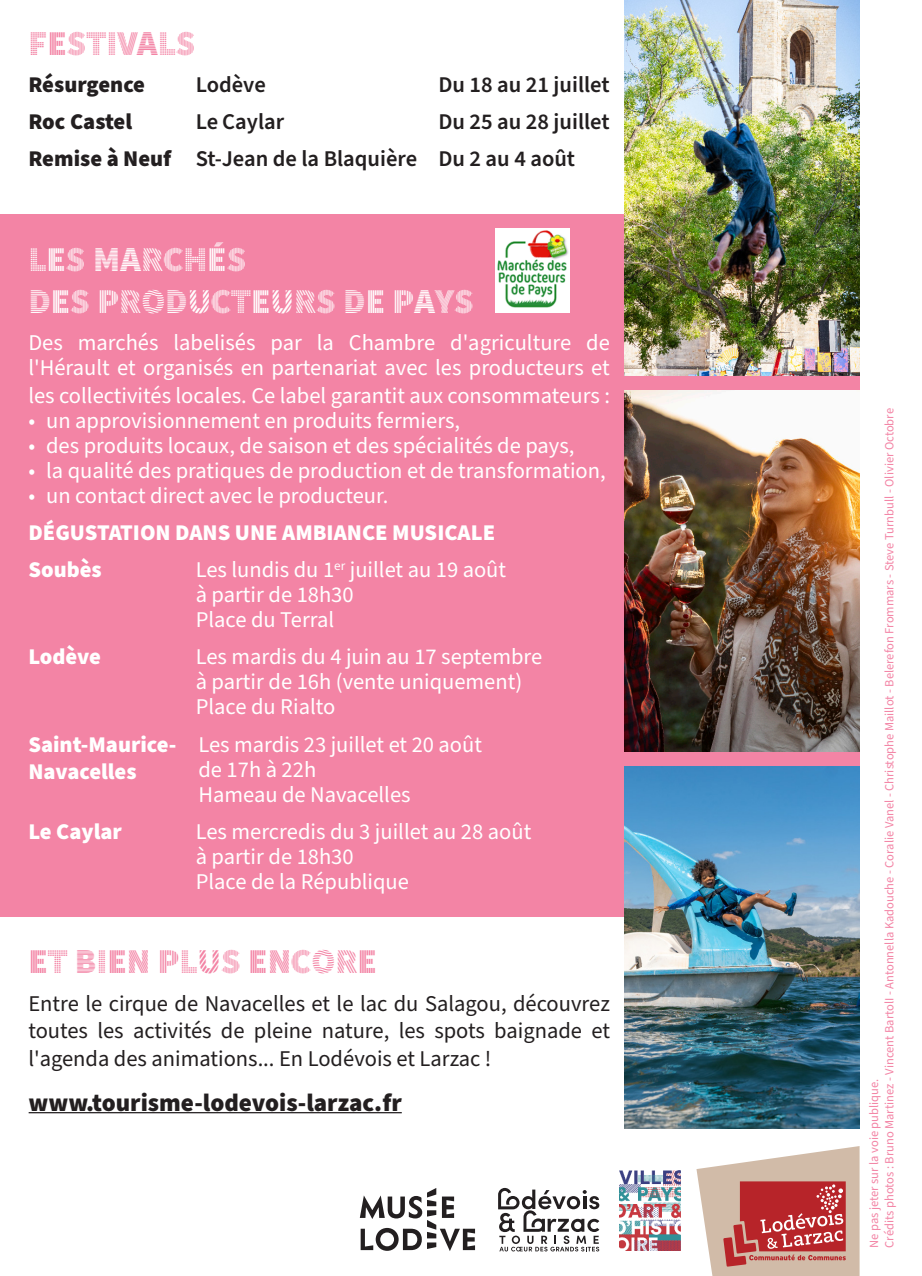
<style>
.page{position:relative;width:922px;height:1276px;background:#fff}
.page>*{position:absolute;margin:0;border:0;box-sizing:border-box;transform-origin:0 0}
.TITRE_NIVEAU_1{font:900 35px "Source Sans Pro DISPLAYV2";color:#fff}
.TITRE_NIVEAU_1-2{font:900 35px "Source Sans Pro DISPLAYV2";color:#f384a5}
.t1{font:900 25px "Source Sans Pro";color:#231f20}
.Style_de_paragraphe_3{font:22.5px/25px "Source Sans Pro";color:#fff}
.Style_de_paragraphe_3-2{font:22.5px/27.5px "Source Sans Pro";color:#231f20;text-align:justify}
.Style_de_paragraphe_3-3{font:900 22.5px/27.5px "Source Sans Pro";color:#fff}
.Style_de_paragraphe_3-4{font:600 22.5px "Source Sans Pro";color:#231f20}
.Style_de_paragraphe_3-5{font:900 22.5px "Source Sans Pro";color:#231f20}
.t2{font:12.5px "Source Sans Pro";color:#f384a5}
</style>
<div class="page">
<div style="left:0;top:214px;width:859px;height:703px;background:#f384a5"></div>
<img style="left:619px;top:1171px;width:61px;height:79px">
<svg style="left:498px;top:1188px;width:101px;height:63px"></svg>
<img style="left:495px;top:228px;width:74px;height:85px">
<img style="left:624px;top:0;width:235px;height:376px">
<hr style="left:29px;top:1112px;width:372px;height:1px;background:#231f20">
<svg style="left:696px;top:1146px;width:163px;height:130px"></svg>
<svg style="left:360px;top:1188px;width:115px;height:63px"></svg>
<img style="left:624px;top:766px;width:235px;height:362px">
<img style="left:624px;top:390px;width:235px;height:362px">
<p class="TITRE_NIVEAU_1-2" style="left:29px;top:25px;width:168px">FESTIVALS</p>
<p class="Style_de_paragraphe_3-5" style="left:28px;top:69px;width:118px">Résurgence</p>
<p class="Style_de_paragraphe_3-5" style="left:28px;top:106px;width:105px">Roc Castel</p>
<p class="Style_de_paragraphe_3-5" style="left:28px;top:143px;width:144px">Remise à Neuf</p>
<p class="Style_de_paragraphe_3-4" style="left:196px;top:69px;width:72px">Lodève</p>
<p class="Style_de_paragraphe_3-4" style="left:196px;top:107px;width:90px">Le Caylar</p>
<p class="Style_de_paragraphe_3-4" style="left:196px;top:144px;width:223px">St-Jean de la Blaquière</p>
<p class="Style_de_paragraphe_3-4" style="left:438px;top:69px;width:173px">Du 18 au 21 juillet</p>
<p class="Style_de_paragraphe_3-4" style="left:438px;top:107px;width:173px">Du 25 au 28 juillet</p>
<p class="Style_de_paragraphe_3-4" style="left:438px;top:144px;width:138px">Du 2 au 4 août</p>
<p class="TITRE_NIVEAU_1" style="left:28px;top:241px;width:219px">LES MARCHÉS</p>
<p class="TITRE_NIVEAU_1" style="left:28px;top:283px;width:447px">DES PRODUCTEURS DE PAYS</p>
<p class="Style_de_paragraphe_3" style="left:28px;top:331px;width:583px">Des marchés labelisés par la Chambre d'agriculture de l'Hérault et organisés en partenariat avec les producteurs et</p>
<p class="Style_de_paragraphe_3" style="left:28px;top:383px;width:583px">les collectivités locales. Ce label garantit aux consommateurs :</p>
<p class="Style_de_paragraphe_3" style="left:28px;top:408px;width:433px">• un approvisionnement en produits fermiers,</p>
<p class="Style_de_paragraphe_3" style="left:28px;top:433px;width:547px">• des produits locaux, de saison et des spécialités de pays,</p>
<p class="Style_de_paragraphe_3" style="left:28px;top:458px;width:578px">• la qualité des pratiques de production et de transformation,</p>
<p class="Style_de_paragraphe_3" style="left:28px;top:483px;width:361px">• un contact direct avec le producteur.</p>
<p class="Style_de_paragraphe_3-3" style="left:28px;top:519px;width:468px">DÉGUSTATION DANS UNE AMBIANCE MUSICALE</p>
<p class="Style_de_paragraphe_3-3" style="left:28px;top:556px;width:75px">Soubès</p>
<p class="Style_de_paragraphe_3" style="left:196px;top:558px;width:312px">Les lundis du 1<sup>er</sup> juillet au 19 août</p>
<p class="Style_de_paragraphe_3" style="left:196px;top:583px;width:159px">à partir de 18h30<br>Place du Terral</p>
<p class="Style_de_paragraphe_3" style="left:196px;top:645px;width:348px">Les mardis du 4 juin au 17 septembre</p>
<p class="Style_de_paragraphe_3" style="left:196px;top:670px;width:328px">à partir de 16h (vente uniquement)<br>Place du Rialto</p>
<p class="Style_de_paragraphe_3" style="left:198px;top:732px;width:285px">Les mardis 23 juillet et 20 août</p>
<p class="Style_de_paragraphe_3" style="left:198px;top:757px;width:214px">de 17h à 22h<br>Hameau de Navacelles</p>
<p class="Style_de_paragraphe_3" style="left:196px;top:819px;width:337px">Les mercredis du 3 juillet au 28 août</p>
<p class="Style_de_paragraphe_3" style="left:196px;top:844px;width:215px">à partir de 18h30<br>Place de la République</p>
<p class="Style_de_paragraphe_3-3" style="left:28px;top:643px;width:74px">Lodève</p>
<p class="Style_de_paragraphe_3-3" style="left:28px;top:731px;width:150px">Saint-Maurice-<br>Navacelles</p>
<p class="Style_de_paragraphe_3-3" style="left:28px;top:818px;width:95px">Le Caylar</p>
<p class="TITRE_NIVEAU_1-2" style="left:28px;top:943px;width:350px">ET BIEN PLUS ENCORE</p>
<p class="Style_de_paragraphe_3-2" style="left:28px;top:990px;width:583px">Entre le cirque de Navacelles et le lac du Salagou, découvrez toutes les activités de pleine nature, les spots baignade et l'agenda des animations... En Lodévois et Larzac !</p>
<p class="t1" style="left:29px;top:1085px;width:374px">www.tourisme-lodevois-larzac.fr</p>
<p class="t2" style="left:880px;top:1247px;width:841px;rotate:-90deg">Crédits photos : Bruno Martinez - Vincent BartolI - Antonnella Kadouche - Coralie Vanel - Christophe Maillot - Belerefon Frommars - Steve Turnbull - Olivier Octobre</p>
<p class="t2" style="left:865px;top:1247px;width:171px;rotate:-90deg">Ne pas jeter sur la voie publique.</p>
</div>
